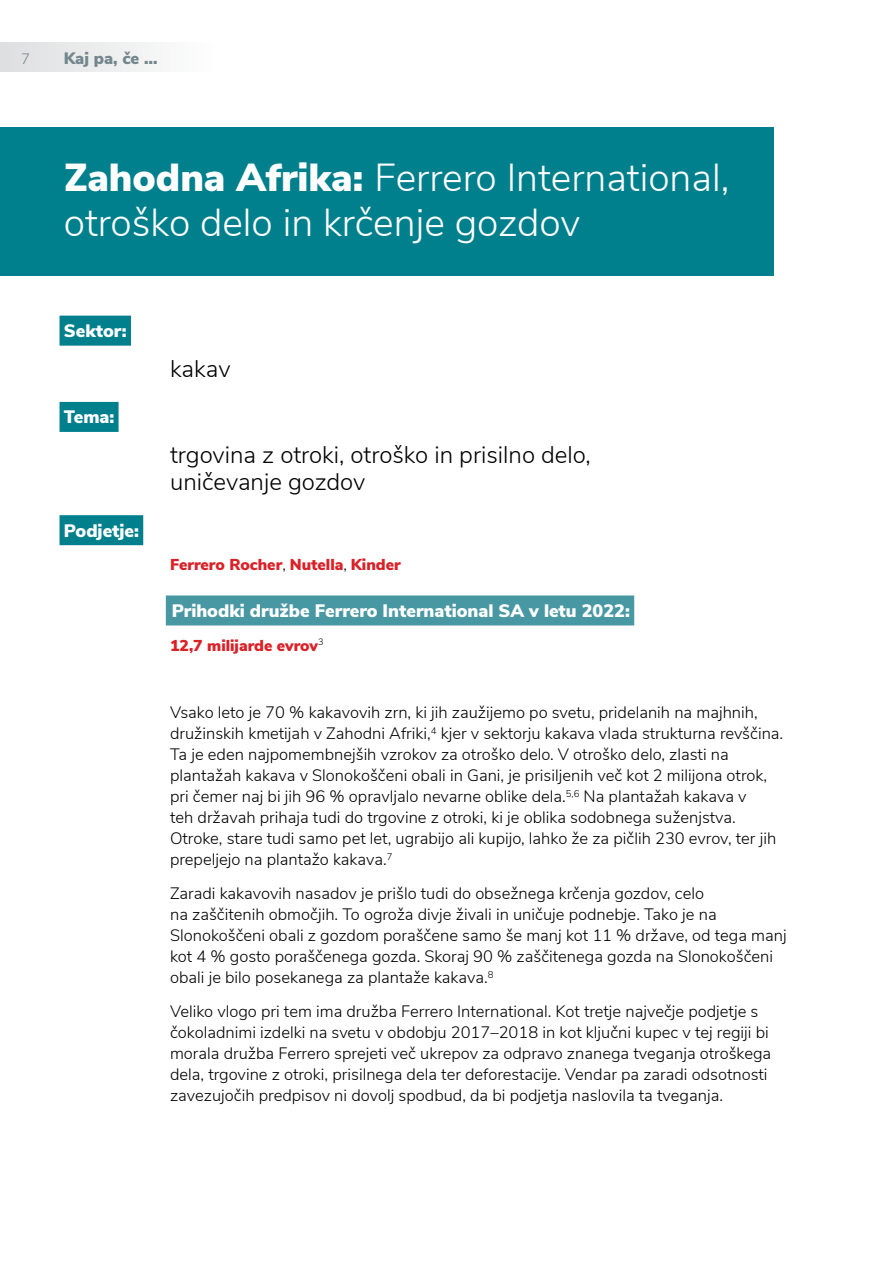
<style>
.page{position:relative;width:893px;height:1263px;background:#fff}
.page>*{position:absolute;margin:0;border:0;box-sizing:border-box;transform-origin:0 0}
.t1{font:300 39px/45px "Nunito Sans";color:#fff}
.t2{font:300 24px/27px "Nunito Sans";color:#000}
.t3{font:900 18px "Nunito Sans";color:#fff}
.t4{font:300 16.5px/21px "Nunito Sans";color:#000}
.t5{font:900 16.5px "Nunito Sans";color:#74878f}
.t6{font:900 15.75px "Nunito Sans";color:#da2128}
.t7{font:300 15px "Nunito Sans";color:#74878f}
.s1{font-weight:900}
.s2{font-weight:300;color:#000}
</style>
<div class="page">
<div style="left:0;top:128px;width:774px;height:148px;background:#007f8d"></div>
<div style="left:60px;top:316px;width:71px;height:30px;background:#007f8d"></div>
<div style="left:60px;top:402px;width:59px;height:30px;background:#007f8d"></div>
<div style="left:60px;top:515px;width:83px;height:30px;background:#007f8d"></div>
<div style="left:166px;top:595px;width:468px;height:30px;background:#4898a4"></div>
<div style="left:0;top:43px;width:213px;height:29px;background:linear-gradient(to right,#dddedf,#fefefe)"></div>
<p class="t7" style="left:21px;top:48px;width:10px">7</p>
<p class="t5" style="left:64px;top:46px;width:95px">Kaj pa, če …</p>
<h1 class="t1" style="left:64px;top:152px;width:667px"><span class="s1">Zahodna Afrika:</span> Ferrero International, otroško delo in krčenje gozdov</h1>
<p class="t3" style="left:64px;top:318px;width:64px">Sektor:</p>
<p class="t3" style="left:64px;top:404px;width:52px">Tema:</p>
<p class="t3" style="left:64px;top:517px;width:77px">Podjetje:</p>
<h2 class="t2" style="left:170px;top:354px;width:62px">kakav</h2>
<h2 class="t2" style="left:170px;top:440px;width:422px">trgovina z otroki, otroško in prisilno delo, uničevanje gozdov</h2>
<p class="t6" style="left:170px;top:553px;width:232px">Ferrero Rocher<span class="s2">,</span> Nutella<span class="s2">,</span> Kinder</p>
<p class="t3" style="left:172px;top:597px;width:460px">Prihodki družbe Ferrero International SA v letu 2022:</p>
<p class="t6" style="left:170px;top:634px;width:155px">12,7 milijarde evrov<sup>3</sup></p>
<p class="t4" style="left:170px;top:701px;width:615px">Vsako leto je 70 % kakavovih zrn, ki jih zaužijemo po svetu, pridelanih na majhnih, družinskih kmetijah v Zahodni Afriki,<sup>4</sup> kjer v sektorju kakava vlada strukturna revščina.<br>Ta je eden najpomembnejših vzrokov za otroško delo. V otroško delo, zlasti na plantažah kakava v Slonokoščeni obali in Gani, je prisiljenih več kot 2 milijona otrok, pri čemer naj bi jih 96 % opravljalo nevarne oblike dela.<sup>5,6</sup> Na plantažah kakava v<br>teh državah prihaja tudi do trgovine z otroki, ki je oblika sodobnega suženjstva.<br>Otroke, stare tudi samo pet let, ugrabijo ali kupijo, lahko že za pičlih 230 evrov, ter jih prepeljejo na plantažo kakava.<sup>7</sup></p>
<p class="t4" style="left:170px;top:882px;width:618px">Zaradi kakavovih nasadov je prišlo tudi do obsežnega krčenja gozdov, celo<br>na zaščitenih območjih. To ogroža divje živali in uničuje podnebje. Tako je na Slonokoščeni obali z gozdom poraščene samo še manj kot 11 % države, od tega manj kot 4 % gosto poraščenega gozda. Skoraj 90 % zaščitenega gozda na Slonokoščeni obali je bilo posekanega za plantaže kakava.<sup>8</sup></p>
<p class="t4" style="left:170px;top:999px;width:603px">Veliko vlogo pri tem ima družba Ferrero International. Kot tretje največje podjetje s čokoladnimi izdelki na svetu v obdobju 2017–2018 in kot ključni kupec v tej regiji bi morala družba Ferrero sprejeti več ukrepov za odpravo znanega tveganja otroškega dela, trgovine z otroki, prisilnega dela ter deforestacije. Vendar pa zaradi odsotnosti zavezujočih predpisov ni dovolj spodbud, da bi podjetja naslovila ta tveganja.</p>
</div>
